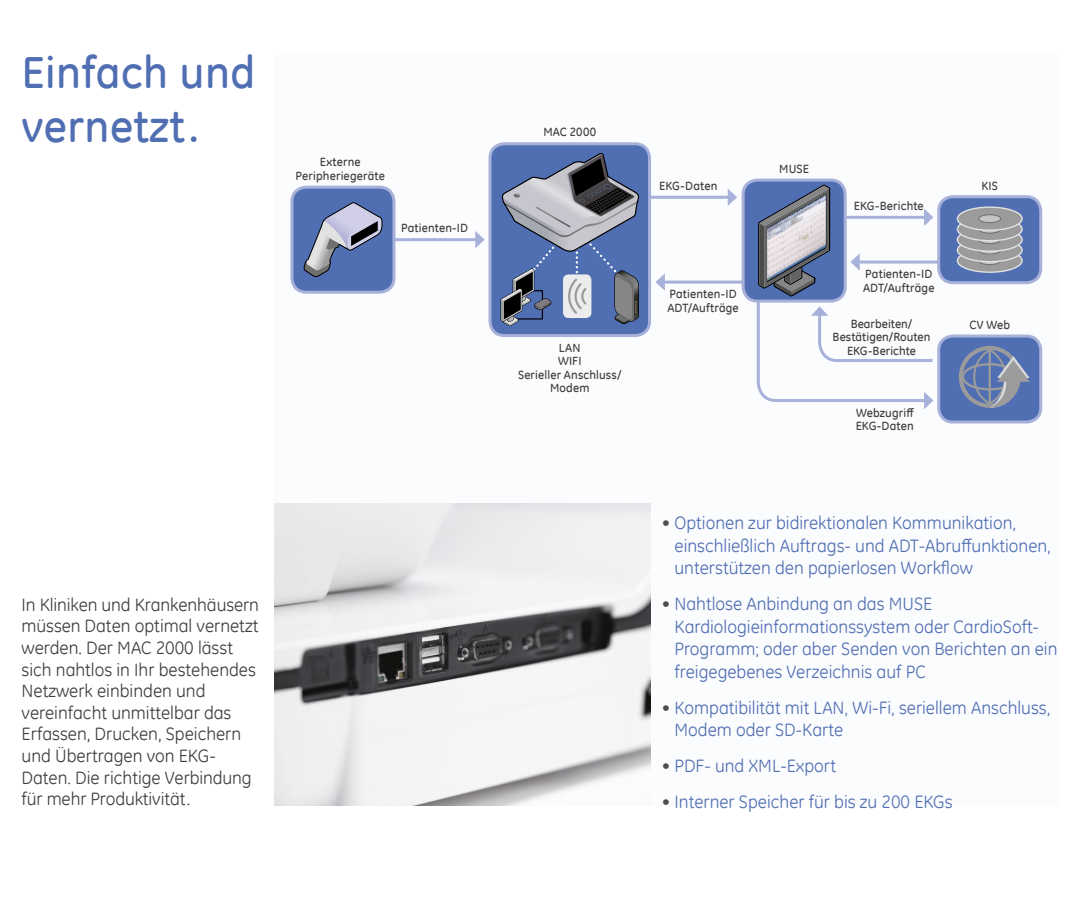
<style>
.page{position:relative;width:1080px;height:919px;background:#fff}
.page>*{position:absolute;margin:0;border:0;box-sizing:border-box;transform-origin:0 0}
.t1{font:500 45px/54px "GE Inspira";letter-spacing:.01em;color:#506eb2}
.t2{font:18px/22.5px "GE Inspira";color:#506eb2}
.t3{font:18px/21.6px "GE Inspira";color:#3f3e3e}
.t4{font:500 12px/13.5px "GE Inspira";letter-spacing:.01em;color:#3f3e3e;text-align:center}
.s1{color:#4d4d4d}
</style>
<div class="page">
<div style="left:274px;top:54px;width:784px;height:751px;background:#fbfcfe"></div>
<img style="left:274px;top:503px;width:376px;height:302px">
<hr style="left:394px;top:238px;width:84px;height:3px;background:#a8b1da">
<svg style="left:475px;top:231px;width:10px;height:17px"></svg>
<hr style="left:650px;top:196px;width:80px;height:3px;background:#a8b1da">
<svg style="left:728px;top:189px;width:9px;height:17px"></svg>
<hr style="left:662px;top:280px;width:81px;height:3px;background:#a8b1da">
<svg style="left:655px;top:273px;width:10px;height:18px"></svg>
<hr style="left:857px;top:260px;width:84px;height:3px;background:#a8b1da">
<div style="left:743px;top:180px;width:102px;height:121px;background:#506eb2;border-radius:14px"></div>
<div style="left:742px;top:178px;width:105px;height:124px;border:3px solid #a8b1da;border-radius:14px"></div>
<svg style="left:755px;top:184px;width:181px;height:225px"></svg>
<img style="left:767px;top:194px;width:59px;height:87px">
<div style="left:939px;top:336px;width:102px;height:86px;background:#506eb2;border-radius:14px"></div>
<div style="left:937px;top:334px;width:105px;height:89px;border:3px solid #a8b1da;border-radius:14px"></div>
<svg style="left:959px;top:346px;width:71px;height:62px"></svg>
<div style="left:939px;top:197px;width:102px;height:86px;background:#506eb2;border-radius:14px"></div>
<div style="left:937px;top:195px;width:105px;height:89px;border:3px solid #a8b1da;border-radius:14px"></div>
<svg style="left:957px;top:249px;width:65px;height:23px"></svg>
<div style="left:957px;top:248px;width:66px;height:25px;border:1px solid #e2e2e2;border-radius:50%"></div>
<svg style="left:979px;top:257px;width:22px;height:7px"></svg>
<div style="left:978px;top:256px;width:23px;height:9px;border:1px solid #6f6f6e;border-radius:50%"></div>
<svg style="left:957px;top:238px;width:65px;height:24px"></svg>
<div style="left:957px;top:238px;width:66px;height:24px;border:1px solid #e2e2e2;border-radius:50%"></div>
<div style="left:978px;top:246px;width:23px;height:8px;border:1px solid #6f6f6e;border-radius:50%"></div>
<div style="left:957px;top:228px;width:65px;height:23px;background:#9c9b9b;border-radius:50%"></div>
<div style="left:957px;top:227px;width:66px;height:25px;border:1px solid #e2e2e2;border-radius:50%"></div>
<svg style="left:979px;top:236px;width:22px;height:7px"></svg>
<div style="left:978px;top:235px;width:23px;height:9px;border:1px solid #6f6f6e;border-radius:50%"></div>
<svg style="left:957px;top:218px;width:65px;height:23px"></svg>
<div style="left:957px;top:217px;width:66px;height:24px;border:1px solid #e2e2e2;border-radius:50%"></div>
<div style="left:978px;top:225px;width:23px;height:8px;border:1px solid #6f6f6e;border-radius:50%"></div>
<div style="left:957px;top:207px;width:65px;height:23px;background:#9c9b9b;border-radius:50%"></div>
<div style="left:957px;top:206px;width:66px;height:25px;border:1px solid #e2e2e2;border-radius:50%"></div>
<div style="left:979px;top:215px;width:22px;height:7px;background:#c5c5c5;border-radius:50%"></div>
<div style="left:978px;top:214px;width:23px;height:9px;border:1px solid #6f6f6e;border-radius:50%"></div>
<div style="left:490px;top:144px;width:160px;height:191px;background:#506eb2;border-radius:14px"></div>
<div style="left:488px;top:142px;width:163px;height:195px;border:3px solid #a8b1da;border-radius:14px"></div>
<svg style="left:501px;top:154px;width:138px;height:172px"></svg>
<div style="left:292px;top:187px;width:102px;height:105px;background:#506eb2;border-radius:14px"></div>
<div style="left:290px;top:186px;width:105px;height:108px;border:3px solid #a8b1da;border-radius:14px"></div>
<svg style="left:304px;top:202px;width:78px;height:75px"></svg>
<h1 class="t1" style="left:22px;top:45px;width:235px">Einfach und vernetzt.</h1>
<p class="t4" style="left:296px;top:155px;width:91px">Externe<br>Peripheriegeräte</p>
<p class="t4" style="left:401px;top:221px;width:69px">Patienten-ID</p>
<p class="t3" style="left:22px;top:593px;width:239px">In Kliniken und Krankenhäusern müssen Daten optimal vernetzt werden. Der MAC 2000 lässt sich nahtlos in Ihr bestehendes<br>Netzwerk einbinden und vereinfacht unmittelbar das<br>Erfassen, Drucken, Speichern und Übertragen von EKG-<br>Daten. Die richtige Verbindung für mehr Produktivität.</p>
<p class="t4" style="left:543px;top:125px;width:54px">MAC 2000</p>
<p class="t4" style="left:518px;top:341px;width:105px">LAN<br>WIFI<br>Serieller Anschluss/<br>Modem</p>
<p class="t4" style="left:659px;top:179px;width:60px">EKG-Daten</p>
<p class="t4" style="left:667px;top:287px;width:73px;text-align:left">Patienten-ID<br>ADT/Aufträge</p>
<p class="t4" style="left:779px;top:162px;width:31px">MUSE</p>
<p class="t4" style="left:854px;top:199px;width:72px">EKG-Berichte</p>
<p class="t4" style="left:863px;top:267px;width:73px;text-align:left">Patienten-ID<br>ADT/Aufträge</p>
<p class="t4" style="left:833px;top:316px;width:99px">Bearbeiten/<br>Bestätigen/Routen<br>EKG-Berichte</p>
<p class="t4" style="left:856px;top:406px;width:60px;text-align:left">Webzugriff<br>EKG-Daten</p>
<p class="t4" style="left:982px;top:179px;width:18px">KIS</p>
<p class="t4" style="left:969px;top:317px;width:42px">CV Web</p>
<p class="t2" style="left:675px;top:511px;width:378px;text-indent:-13px"><span class="s1">•</span> Optionen zur bidirektionalen Kommunikation, einschließlich Auftrags- und ADT-Abruffunktionen, unterstützen den papierlosen Workflow</p>
<p class="t2" style="left:675px;top:592px;width:384px;text-indent:-13px"><span class="s1">•</span> Nahtlose Anbindung an das MUSE Kardiologieinformationssystem oder CardioSoft-Programm; oder aber Senden von Berichten an ein freigegebenes Verzeichnis auf PC</p>
<p class="t2" style="left:675px;top:696px;width:377px;text-indent:-13px"><span class="s1">•</span> Kompatibilität mit LAN, Wi-Fi, seriellem Anschluss,<br>Modem oder SD-Karte</p>
<p class="t2" style="left:662px;top:754px;width:176px"><span class="s1">•</span> PDF- und XML-Export</p>
<p class="t2" style="left:662px;top:790px;width:292px"><span class="s1">•</span> Interner Speicher für bis zu 200 EKGs</p>
</div>
